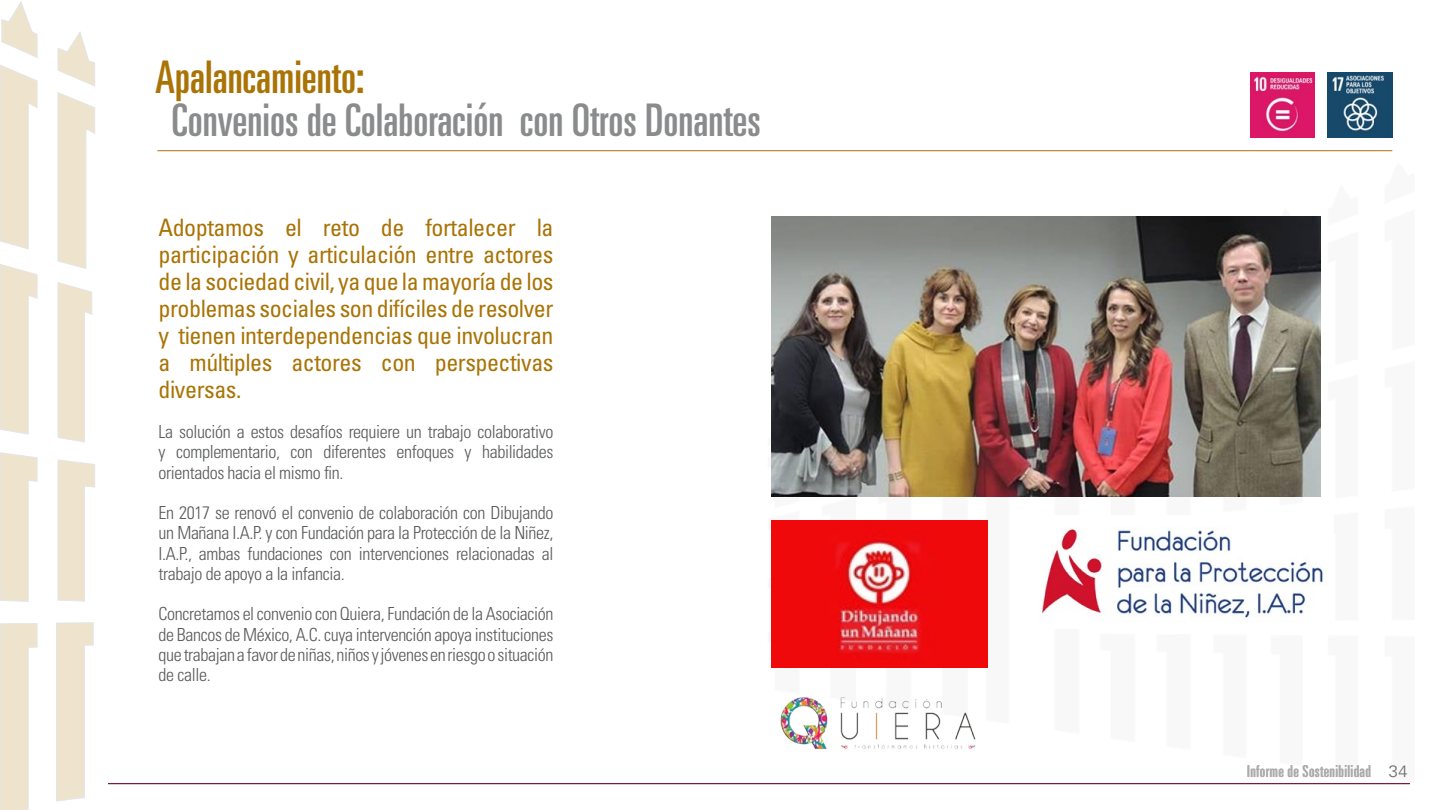
<style>
.page{position:relative;width:1440px;height:810px;background:#fff}
.page>*{position:absolute;margin:0;border:0;box-sizing:border-box;transform-origin:0 0}
.t1{font:ultra-condensed 45px "Univers LT Std";color:#8a8b8c}
.t2{font:ultra-condensed 45px "Univers LT Std";color:#a97305}
.t3{font:condensed 24px/27px "Univers LT Std";letter-spacing:-.02em;color:#a97305;text-align:justify}
.t4{font:300 condensed 18px/20.2px "Univers LT Std";letter-spacing:-.02em;color:#58595b;text-align:justify}
.t5{font:ultra-condensed 16.5px "Univers LT Std";letter-spacing:.02em;color:#acacad}
.s1{font-weight:300;font-stretch:normal;color:#666}
</style>
<div class="page">
<svg style="left:0;top:1px;width:38px;height:248px"></svg>
<svg style="left:0;top:264px;width:38px;height:171px"></svg>
<svg style="left:0;top:452px;width:38px;height:150px"></svg>
<svg style="left:0;top:623px;width:38px;height:187px"></svg>
<svg style="left:56px;top:622px;width:38px;height:180px"></svg>
<svg style="left:57px;top:459px;width:38px;height:143px"></svg>
<svg style="left:57px;top:282px;width:35px;height:161px"></svg>
<svg style="left:57px;top:31px;width:38px;height:238px"></svg>
<hr style="left:157px;top:150px;width:1235px;height:1px;background:#a97305">
<img style="left:772px;top:520px;width:216px;height:148px">
<img style="left:772px;top:216px;width:548px;height:281px">
<hr style="left:108px;top:783px;width:1302px;height:1px;background:#7f1834">
<img style="left:1250px;top:73px;width:65px;height:65px">
<img style="left:1328px;top:73px;width:64px;height:65px">
<img style="left:1041px;top:529px;width:282px;height:89px">
<img style="left:780px;top:697px;width:196px;height:53px">
<h1 class="t2" style="left:155px;top:51px;width:211px">Apalancamiento:</h1>
<h1 class="t1" style="left:172px;top:95px;width:590px">Convenios de Colaboración con Otros Donantes</h1>
<p class="t3" style="left:159px;top:213px;width:396px">Adoptamos el reto de fortalecer la participación y articulación entre actores de la sociedad civil, ya que la mayoría de los problemas sociales son difíciles de resolver y tienen interdependencias que involucran a múltiples actores con perspectivas diversas.</p>
<p class="t4" style="left:159px;top:422px;width:396px">La solución a estos desafíos requiere un trabajo colaborativo y complementario, con diferentes enfoques y habilidades orientados hacia el mismo fin.</p>
<p class="t4" style="left:159px;top:503px;width:396px">En 2017 se renovó el convenio de colaboración con Dibujando un Mañana I.A.P. y con Fundación para la Protección de la Niñez, I.A.P., ambas fundaciones con intervenciones relacionadas al trabajo de apoyo a la infancia.</p>
<p class="t4" style="left:159px;top:604px;width:396px">Concretamos el convenio con Quiera, Fundación de la Asociación de Bancos de México, A.C. cuya intervención apoya instituciones que trabajan a favor de niñas, niños y jóvenes en riesgo o situación de calle.</p>
<p class="t5" style="left:1247px;top:762px;width:162px">Informe de Sostenibilidad <span class="s1">34</span></p>
</div>
